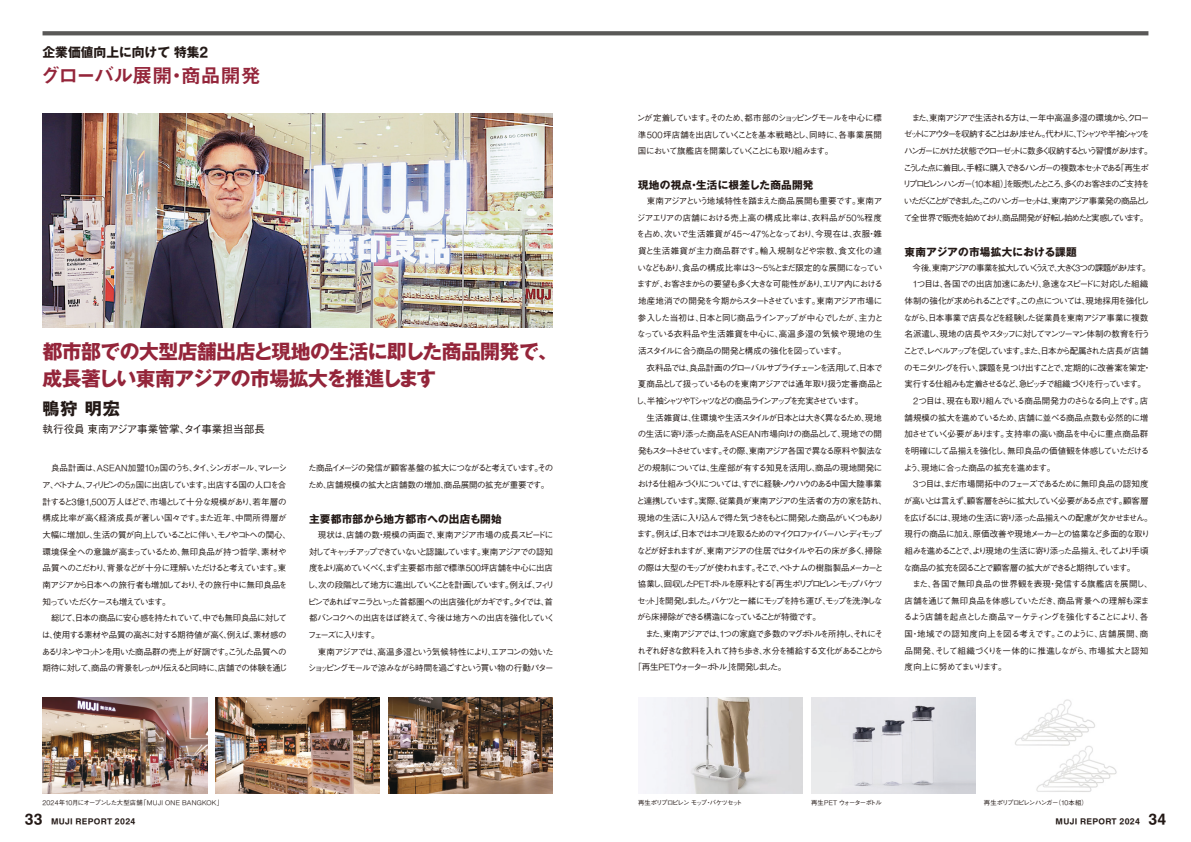
<style>
.page{position:relative;width:1191px;height:842px;background:#fff}
.page>*{position:absolute;margin:0;border:0;box-sizing:border-box;transform-origin:0 0}
.t1{font:700 19.8px/26.9px "Gothic MB101 Pr 6";letter-spacing:-.03em;color:#94253a}
.t2{font:19.8px "Midashi Go Pr 6 N MB31";letter-spacing:-.095em;color:#94253a}
.t3{font:700 17px "Gothic MB101 Pr 6";color:#231916}
.t4{font:700 12.8px "Gothic MB101 Pr 6";color:#231916}
.t5{font:700 10.6px "Gothic MB101 Pr 6";letter-spacing:.02em;color:#231916}
.t6{font:500 10.6px "Gothic BBB Pro";color:#231916}
.t7{font:500 8.5px/16.7px "Gothic BBB Pro";letter-spacing:-.11em;color:#231916}
.t8{font:500 8.5px/16.7px "Gothic BBB Pro";letter-spacing:-.09em;color:#231916}
.t9{font:500 8.5px/16.7px "Gothic BBB Pro";letter-spacing:-.185em;color:#231916}
.t10{font:500 8.5px "Gothic BBB Pro";letter-spacing:-.13em;color:#231916}
.t11{font:500 8.5px/16.7px "Gothic BBB Pro";letter-spacing:-.045em;color:#231916}
.t12{font:500 8.5px "Gothic BBB Pro";letter-spacing:-.135em;color:#231916}
.t13{font:500 8.5px "Gothic BBB Pro";letter-spacing:-.085em;color:#231916}
.t14{font:500 8.5px "Gothic BBB Pro";letter-spacing:-.065em;color:#231916}
.t15{font:500 8.5px "Gothic BBB Pro";letter-spacing:-.19em;color:#231916}
.t16{font:500 8.5px "Gothic BBB Pro";letter-spacing:-.07em;color:#231916}
.t17{font:500 8.5px "Gothic BBB Pro";letter-spacing:-.075em;color:#231916}
.t18{font:500 8.5px "Gothic BBB Pro";letter-spacing:-.08em;color:#231916}
.t19{font:500 8.5px "Gothic BBB Pro";letter-spacing:-.01em;color:#231916}
.t20{font:500 8.5px "Gothic BBB Pro";letter-spacing:.005em;color:#231916}
.t21{font:500 8.5px "Gothic BBB Pro";letter-spacing:-.16em;color:#231916}
.t22{font:500 8.5px "Gothic BBB Pro";letter-spacing:-.195em;color:#231916}
.t23{font:500 8.5px "Gothic BBB Pro";letter-spacing:-.175em;color:#231916}
.t24{font:500 8.5px "Gothic BBB Pro";letter-spacing:-.165em;color:#231916}
.t25{font:500 8.5px "Gothic BBB Pro";letter-spacing:-.145em;color:#231916}
.t26{font:500 8.5px "Gothic BBB Pro";letter-spacing:-.05em;color:#231916}
.t27{font:500 8.5px "Gothic BBB Pro";letter-spacing:-.155em;color:#231916}
.t28{font:500 8.5px "Gothic BBB Pro";letter-spacing:-.06em;color:#231916}
.t29{font:500 8.5px "Gothic BBB Pro";letter-spacing:-.055em;color:#231916}
.t30{font:500 8.5px "Gothic BBB Pro";letter-spacing:-.035em;color:#231916}
.t31{font:500 8.5px "Gothic BBB Pro";letter-spacing:-.04em;color:#231916}
.t32{font:500 8.5px "Gothic BBB Pro";letter-spacing:-.005em;color:#231916}
.t33{font:500 8.5px "Gothic BBB Pro";letter-spacing:-.225em;color:#231916}
.t34{font:700 7.1px "MUJI Font 2020";letter-spacing:.04em;color:#231916}
.t35{font:300 6.4px "MUJI Font 2020";letter-spacing:.03em;color:#231916}
.t36{font:500 6.4px "Gothic BBB Pro";letter-spacing:-.155em;color:#231916}
.t37{font:500 6.4px "Gothic BBB Pro";letter-spacing:-.115em;color:#231916}
.s1{font-family:"MUJI Font 2020"}
.s2{font-family:"Midashi Go Pr 6 MB31"}
.s3{font-family:"MUJI Font 2020";font-weight:300}
.s4{font-family:"Gothic BBB Pro";font-weight:500}
.s5{font-size:12.8px}
</style>
<div class="page">
<img style="left:43px;top:113px;width:510px;height:214px">
<svg style="left:43px;top:31px;width:1105px;height:4px;background:#605f5e"></svg>
<img style="left:215px;top:697px;width:165px;height:97px">
<img style="left:43px;top:697px;width:164px;height:97px">
<img style="left:388px;top:697px;width:165px;height:97px">
<img style="left:645px;top:697px;width:157px;height:97px">
<img style="left:1015px;top:699px;width:102px;height:93px">
<img style="left:811px;top:697px;width:164px;height:97px">
<h3 class="t4" style="left:43px;top:41px;width:167px">企業価値向上に向けて特集<span class="s1">2</span></h3>
<h1 class="t2" style="left:41px;top:59px;width:221px">グローバル<span class="s2">展開</span>・<span class="s2">商品開発</span></h1>
<h1 class="t1" style="left:42px;top:338px;width:517px">都市部での大型店舗出店と現地の生活に即した商品開発で、成長著しい東南アジアの市場拡大を推進します</h1>
<h2 class="t3" style="left:43px;top:394px;width:79px">鴨狩明宏</h2>
<p class="t6" style="left:43px;top:421px;width:224px">執行役員東南アジア事業管掌、タイ事業担当部長</p>
<p class="t8" style="left:42px;top:459px;width:251px">　良品計画は、<span class="s3">ASEAN</span>加盟<span class="s3">10</span>ヵ国のうち、タイ、シンガポール、マレーシア、ベトナム、フィリピンの<span class="s3">5</span>ヵ国に出店しています。出店する国の人口を合計すると<span class="s3">3</span>億<span class="s3">1,500</span>万人ほどで、市場として十分な規模があり、若年層の構成比率が高く経済成長が著しい国々です。また近年、中間所得層が大幅に増加し、生活の質が向上していることに伴い、モノやコトへの関心、環境保全への意識が高まっているため、無印良品が持つ哲学、素材や品質へのこだわり、背景などが十分に理解いただけると考えています。東南アジアから日本への旅行者も増加しており、その旅行中に無印良品を知っていただくケースも増えています。<br>　総じて、日本の商品に安心感を持たれていて、中でも無印良品に対しては、使用する素材や品質の高さに対する期待値が高く、例えば、素材感のあるリネンやコットンを用いた商品群の売上が好調です。こうした品質への期待に対して、商品の背景をしっかり伝えると同時に、店舗での体験を通じ</p>
<p class="t11" style="left:308px;top:459px;width:246px">た商品イメージの発信が顧客基盤の拡大につながると考えています。そのため、店舗規模の拡大と店舗数の増加、商品展開の拡充が重要です。</p>
<p class="t5" style="left:309px;top:510px;width:194px">主要都市部から地方都市への出店も開始</p>
<p class="t7" style="left:307px;top:525px;width:249px">　現状は、店舗の数・規模の両面で、東南アジア市場の成長スピードに対してキャッチアップできていないと認識しています。東南アジアでの認知度をより高めていくべく、まず主要都市部で標準<span class="s3">500</span>坪店舗を中心に出店し、次の段階として地方に進出していくことを計画しています。例えば、フィリピンであればマニラといった首都圏への出店強化がカギです。タイでは、首都バンコクへの出店をほぼ終えて、今後は地方への出店を強化していくフェーズに入ります。<br>　東南アジアでは、高温多湿という気候特性により、エアコンの効いたショッピングモールで涼みながら時間を過ごすという買い物の行動パター</p>
<p class="t7" style="left:637px;top:108px;width:247px;text-align:justify">ンが定着しています。そのため、都市部のショッピングモールを中心に標準<span class="s3">500</span>坪店舗を出店していくことを基本戦略とし、同時に、各事業展開国において旗艦店を開業していくことにも取り組みます。</p>
<p class="t5" style="left:638px;top:177px;width:177px">現地の視点・生活に根差した商品開発</p>
<p class="t14" style="left:638px;top:194px;width:246px">　東南アジアという地域特性を踏まえた商品展開も重要です。東南ア</p>
<p class="t19" style="left:637px;top:211px;width:247px">ジアエリアの店舗における売上高の構成比率は、衣料品が<span class="s3">50</span>％程度</p>
<p class="t26" style="left:636px;top:227px;width:247px">を占め、次いで生活雑貨が<span class="s3">45</span>～<span class="s3">47%</span>となっており、今現在は、衣服・雑</p>
<p class="t20" style="left:638px;top:244px;width:245px">貨と生活雑貨が主力商品群です。輸入規制などや宗教、食文化の違</p>
<p class="t17" style="left:637px;top:261px;width:246px">いなどもあり、食品の構成比率は<span class="s3">3</span>～<span class="s3">5</span>％とまだ限定的な展開になってい</p>
<p class="t12" style="left:637px;top:277px;width:248px">ますが、お客さまからの要望も多く大きな可能性があり、エリア内における</p>
<p class="t13" style="left:638px;top:294px;width:246px">地産地消での開発を今期からスタートさせています。東南アジア市場に</p>
<p class="t18" style="left:638px;top:311px;width:247px">参入した当初は、日本と同じ商品ラインアップが中心でしたが、主力と</p>
<p class="t32" style="left:637px;top:327px;width:246px">なっている衣料品や生活雑貨を中心に、高温多湿の気候や現地の生</p>
<p class="t7" style="left:638px;top:341px;width:210px">活スタイルに合う商品の開発と構成の強化を図っています。</p>
<p class="t12" style="left:638px;top:361px;width:246px">　衣料品では、良品計画のグローバルサプライチェーンを活用して、日本で</p>
<p class="t7" style="left:638px;top:375px;width:247px">夏商品として扱っているものを東南アジアでは通年取り扱う定番商品と</p>
<p class="t15" style="left:636px;top:394px;width:229px">し、半袖シャツや<span class="s3">T</span>シャツなどの商品ラインアップを充実させています。</p>
<p class="t7" style="left:638px;top:408px;width:245px">　生活雑貨は、住環境や生活スタイルが日本とは大きく異なるため、現地</p>
<p class="t16" style="left:637px;top:427px;width:246px">の生活に寄り添った商品を<span class="s3">ASEAN</span>市場向けの商品として、現地での開</p>
<p class="t10" style="left:638px;top:444px;width:246px">発もスタートさせています。その際、東南アジア各国で異なる原料や製法な</p>
<p class="t11" style="left:636px;top:458px;width:247px">どの規制については、生産部が有する知見を活用し、商品の現地開発に</p>
<p class="t12" style="left:637px;top:477px;width:246px">おける仕組みづくりについては、すでに経験・ノウハウのある中国大陸事業</p>
<p class="t28" style="left:636px;top:494px;width:252px">と連携しています。実際、従業員が東南アジアの生活者の方の家を訪れ、</p>
<p class="t8" style="left:638px;top:508px;width:247px">現地の生活に入り込んで得た気づきをもとに開発した商品がいくつもあり</p>
<p class="t15" style="left:637px;top:527px;width:247px">ます。例えば、日本ではホコリを取るためのマイクロファイバーハンディモップ</p>
<p class="t13" style="left:637px;top:544px;width:246px">などが好まれますが、東南アジアの住居ではタイルや石の床が多く、掃除</p>
<p class="t7" style="left:637px;top:558px;width:247px">の際は大型のモップが使われます。そこで、ベトナムの樹脂製品メーカーと</p>
<p class="t23" style="left:638px;top:577px;width:246px">協業し、回収した<span class="s3">PET</span>ボトルを原料とする「再生ポリプロピレンモップバケツ</p>
<p class="t24" style="left:637px;top:594px;width:247px">セット」を開発しました。バケツと一緒にモップを持ち運び、モップを洗浄しな</p>
<p class="t21" style="left:637px;top:610px;width:185px">がら床掃除ができる構造になっていることが特徴です。</p>
<p class="t7" style="left:638px;top:624px;width:246px">　また、東南アジアでは、<span class="s3">1</span>つの家庭で多数のマグボトルを所持し、それにそ</p>
<p class="t7" style="left:637px;top:641px;width:247px">れぞれ好きな飲料を入れて持ち歩き、水分を補給する文化があることから</p>
<p class="t33" style="left:633px;top:660px;width:154px">「再生<span class="s3">PET</span>ウォーターボトル」を開発しました。</p>
<p class="t9" style="left:903px;top:108px;width:251px">　また、東南アジアで生活される方は、一年中高温多湿の環境から、クローゼットにアウターを収納することはありません。代わりに、<span class="s3">T</span>シャツや半袖シャツをハンガーにかけた状態でクローゼットに数多く収納するという習慣があります。こうした点に着目し、手軽に購入できるハンガーの複数本セットである「再生ポリプロピレンハンガー（<span class="s3">1 0</span>本組）」を販売したところ、多くのお客さまのご支持をいただくことができました。このハンガーセットは、東南アジア事業発の商品として全世界で販売を始めており、商品開発が好転し始めたと実感しています。</p>
<p class="t5" style="left:904px;top:243px;width:174px">東南アジアの市場拡大における課題</p>
<p class="t22" style="left:904px;top:261px;width:248px">　今後、東南アジアの事業を拡大していくうえで、大きく<span class="s3">3</span>つの課題があります。</p>
<p class="t13" style="left:913px;top:277px;width:237px"><span class="s3">1</span>つ目は、各国での出店加速にあたり、急速なスピードに対応した組織</p>
<p class="t7" style="left:904px;top:291px;width:246px">体制の強化が求められることです。この点については、現地採用を強化し</p>
<p class="t16" style="left:903px;top:311px;width:246px">ながら、日本事業で店長などを経験した従業員を東南アジア事業に複数</p>
<p class="t10" style="left:904px;top:327px;width:247px">名派遣し、現地の店長やスタッフに対してマンツーマン体制の教育を行う</p>
<p class="t25" style="left:903px;top:344px;width:246px">ことで、レベルアップを促しています。また、日本から配属された店長が店舗</p>
<p class="t10" style="left:904px;top:361px;width:249px">のモニタリングを行い、課題を見つけ出すことで、定期的に改善案を策定・</p>
<p class="t21" style="left:904px;top:377px;width:243px">実行する仕組みも定着させるなど、急ピッチで組織づくりを行っています。</p>
<p class="t18" style="left:913px;top:394px;width:237px"><span class="s3">2</span>つ目は、現在も取り組んでいる商品開発力のさらなる向上です。店</p>
<p class="t11" style="left:904px;top:408px;width:245px">舗規模の拡大を進めているため、店舗に並べる商品点数も必然的に増</p>
<p class="t30" style="left:904px;top:427px;width:245px">加させていく必要があります。支持率の高い商品を中心に重点商品群</p>
<p class="t7" style="left:903px;top:441px;width:247px">を明確にして品揃えを強化し、無印良品の価値観を体感していただける</p>
<p class="t14" style="left:903px;top:461px;width:153px">よう、現地に合った商品の拡充を進めます。</p>
<p class="t14" style="left:913px;top:477px;width:237px"><span class="s3">3</span>つ目は、まだ市場開拓中のフェーズであるために無印良品の認知度</p>
<p class="t10" style="left:904px;top:494px;width:246px">が高いとは言えず、顧客層をさらに拡大していく必要がある点です。顧客層</p>
<p class="t7" style="left:903px;top:508px;width:251px">を広げるには、現地の生活に寄り添った品揃えへの配慮が欠かせません。</p>
<p class="t29" style="left:904px;top:527px;width:247px">現行の商品に加え、原価改善や現地メーカーとの協業など多面的な取り</p>
<p class="t27" style="left:904px;top:544px;width:245px">組みを進めることで、より現地の生活に寄り添った品揃え、そしてより手頃</p>
<p class="t7" style="left:903px;top:558px;width:233px">な商品の拡充を図ることで顧客層の拡大ができると期待しています。</p>
<p class="t20" style="left:904px;top:577px;width:250px">　また、各国で無印良品の世界観を表現・発信する旗艦店を展開し、</p>
<p class="t17" style="left:904px;top:594px;width:246px">店舗を通じて無印良品を体感していただき、商品背景への理解も深ま</p>
<p class="t8" style="left:903px;top:608px;width:246px">るよう店舗を起点とした商品マーケティングを強化することにより、各</p>
<p class="t31" style="left:904px;top:627px;width:245px">国・地域での認知度向上を図る考えです。このように、店舗展開、商</p>
<p class="t19" style="left:904px;top:644px;width:245px">品開発、そして組織づくりを一体的に推進しながら、市場拡大と認知</p>
<p class="t7" style="left:904px;top:658px;width:104px">度向上に努めてまいります。</p>
<p class="t35" style="left:43px;top:798px;width:182px">2024<span class="s4">年</span>10<span class="s4">月にオープンした大型店舗「</span>MUJI ONE BANGKOK<span class="s4">」</span></p>
<p class="t36" style="left:638px;top:797px;width:106px">再生ポリプロピレンモップ・バケツセット</p>
<p class="t36" style="left:811px;top:797px;width:72px">再生<span class="s3">PET</span> ウォーターボトル</p>
<p class="t37" style="left:984px;top:797px;width:105px">再生ポリプロピレンハンガー（<span class="s3">10</span>本組）</p>
<p class="t34" style="left:25px;top:815px;width:112px"><span class="s5">33</span> MUJI REPORT 2024</p>
<p class="t34" style="left:1055px;top:815px;width:112px">MUJI REPORT 2024 <span class="s5">34</span></p>
</div>
